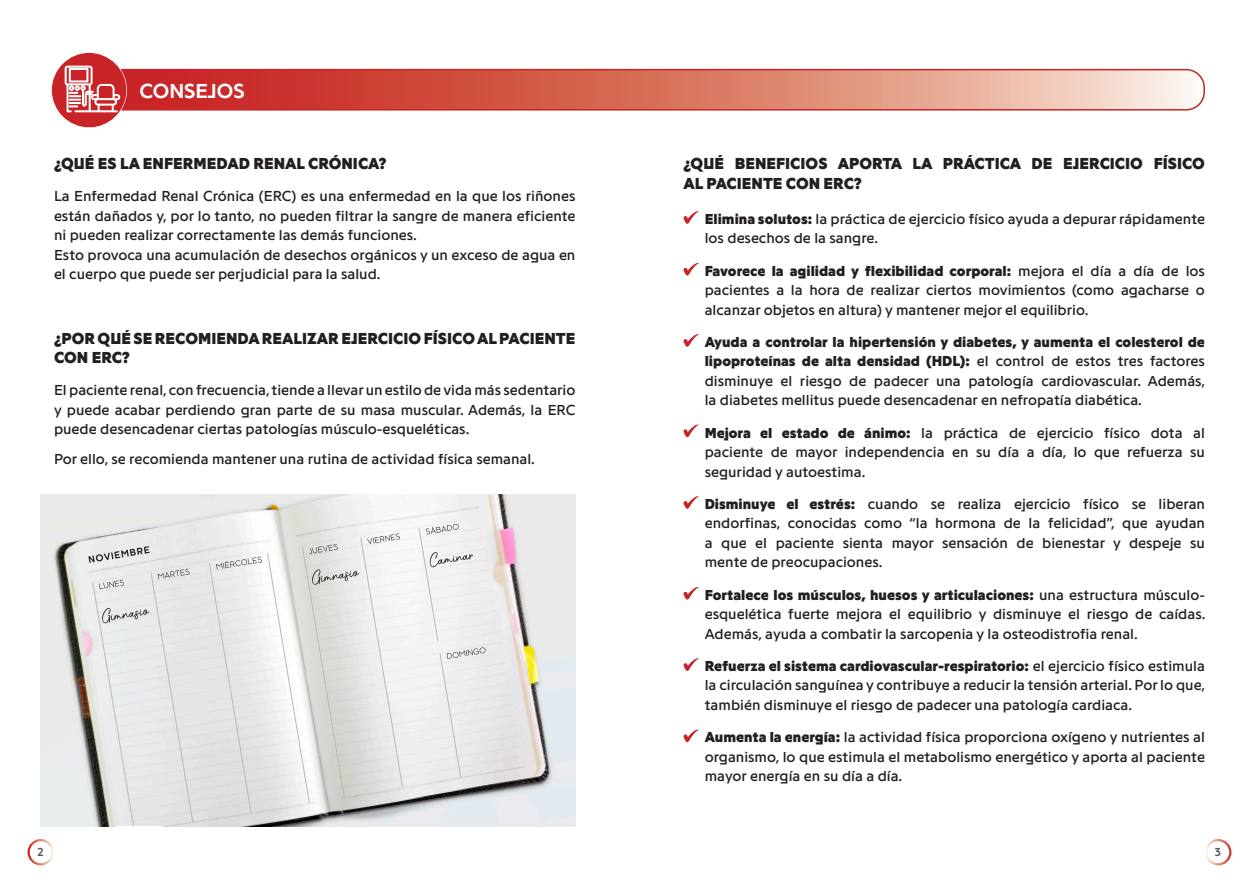
<style>
.page{position:relative;width:1259px;height:893px;background:#fff}
.page>*{position:absolute;margin:0;border:0;box-sizing:border-box;transform-origin:0 0}
.t1{font:700 21px "Programme Pan";color:#fff}
.t2{font:900 16.5px/19.5px "Programme Pan";color:#231f20}
.t3{font:15px/19.5px "Programme Pan";color:#231f20;text-align:justify}
.t4{font:700 12px "Programme Pan";color:#57585a}
.s1{font-weight:900}
</style>
<div class="page">
<svg style="left:105px;top:70px;width:1099px;height:40px;background:#db796a"></svg>
<div style="left:104px;top:69px;width:1101px;height:42px;border:2px solid #c82428;border-radius:18px"></div>
<svg style="left:51px;top:52px;width:76px;height:76px"></svg>
<div style="left:28px;top:839px;width:26px;height:26px;border:2px solid #fff;border-radius:50%"></div>
<div style="left:1205px;top:839px;width:26px;height:26px;border:2px solid #fff;border-radius:50%"></div>
<img style="left:41px;top:495px;width:534px;height:331px">
<svg style="left:683px;top:211px;width:16px;height:13px"></svg>
<svg style="left:683px;top:263px;width:16px;height:13px"></svg>
<svg style="left:683px;top:334px;width:16px;height:13px"></svg>
<svg style="left:683px;top:424px;width:16px;height:13px"></svg>
<svg style="left:683px;top:496px;width:16px;height:13px"></svg>
<svg style="left:683px;top:587px;width:16px;height:13px"></svg>
<svg style="left:683px;top:658px;width:16px;height:13px"></svg>
<svg style="left:683px;top:729px;width:16px;height:13px"></svg>
<svg style="left:426px;top:524px;width:33px;height:3px"></svg>
<svg style="left:461px;top:647px;width:24px;height:12px"></svg>
<svg style="left:267px;top:527px;width:194px;height:276px"></svg>
<svg style="left:88px;top:546px;width:174px;height:281px;background:#dfdfdf"></svg>
<svg style="left:312px;top:569px;width:47px;height:16px"></svg>
<svg style="left:430px;top:552px;width:43px;height:15px"></svg>
<div style="left:116px;top:826px;width:46px;height:10px;background:#fff"></div>
<h1 class="t1" style="left:139px;top:79px;width:106px">CONSEJOS</h1>
<p class="t2" style="left:54px;top:153px;width:334px">¿QUÉ ES LA ENFERMEDAD RENAL CRÓNICA?</p>
<p class="t3" style="left:54px;top:186px;width:523px;text-align:left">La Enfermedad Renal Crónica (ERC) es una enfermedad en la que los riñones están dañados y, por lo tanto, no pueden filtrar la sangre de manera eficiente ni pueden realizar correctamente las demás funciones.<br>Esto provoca una acumulación de desechos orgánicos y un exceso de agua en el cuerpo que puede ser perjudicial para la salud.</p>
<p class="t2" style="left:54px;top:328px;width:523px">¿POR QUÉ SE RECOMIENDA REALIZAR EJERCICIO FÍSICO AL PACIENTE<br>CON ERC?</p>
<p class="t3" style="left:54px;top:380px;width:523px">El paciente renal, con frecuencia, tiende a llevar un estilo de vida más sedentario y puede acabar perdiendo gran parte de su masa muscular. Además, la ERC puede desencadenar ciertas patologías músculo-esqueléticas.</p>
<p class="t3" style="left:54px;top:449px;width:482px">Por ello, se recomienda mantener una rutina de actividad física semanal.</p>
<p class="t2" style="left:683px;top:153px;width:523px">¿QUÉ BENEFICIOS APORTA LA PRÁCTICA DE EJERCICIO FÍSICO<br>AL PACIENTE CON ERC?</p>
<p class="t3" style="left:705px;top:209px;width:502px"><span class="s1">Elimina solutos:</span> la práctica de ejercicio físico ayuda a depurar rápidamente los desechos de la sangre.</p>
<p class="t3" style="left:705px;top:260px;width:502px"><span class="s1">Favorece la agilidad y flexibilidad corporal:</span> mejora el día a día de los pacientes a la hora de realizar ciertos movimientos (como agacharse o alcanzar objetos en altura) y mantener mejor el equilibrio.</p>
<p class="t3" style="left:705px;top:332px;width:502px"><span class="s1">Ayuda a controlar la hipertensión y diabetes, y aumenta el colesterol de lipoproteínas de alta densidad (HDL):</span> el control de estos tres factores disminuye el riesgo de padecer una patología cardiovascular. Además, la diabetes mellitus puede desencadenar en nefropatía diabética.</p>
<p class="t3" style="left:705px;top:422px;width:502px"><span class="s1">Mejora el estado de ánimo:</span> la práctica de ejercicio físico dota al paciente de mayor independencia en su día a día, lo que refuerza su seguridad y autoestima.</p>
<p class="t3" style="left:705px;top:494px;width:502px"><span class="s1">Disminuye el estrés:</span> cuando se realiza ejercicio físico se liberan endorfinas, conocidas como “la hormona de la felicidad”, que ayudan a que el paciente sienta mayor sensación de bienestar y despeje su mente de preocupaciones.</p>
<p class="t3" style="left:705px;top:584px;width:502px"><span class="s1">Fortalece los músculos, huesos y articulaciones:</span> una estructura músculo&shy;esquelética fuerte mejora el equilibrio y disminuye el riesgo de caídas.<br>Además, ayuda a combatir la sarcopenia y la osteodistrofia renal.</p>
<p class="t3" style="left:705px;top:656px;width:502px"><span class="s1">Refuerza el sistema cardiovascular-respiratorio:</span> el ejercicio físico estimula la circulación sanguínea y contribuye a reducir la tensión arterial. Por lo que, también disminuye el riesgo de padecer una patología cardiaca.</p>
<p class="t3" style="left:705px;top:727px;width:502px"><span class="s1">Aumenta la energía:</span> la actividad física proporciona oxígeno y nutrientes al organismo, lo que estimula el metabolismo energético y aporta al paciente mayor energía en su día a día.</p>
<p class="t4" style="left:37px;top:844px;width:8px">2</p>
<p class="t4" style="left:1215px;top:844px;width:8px">3</p>
</div>
